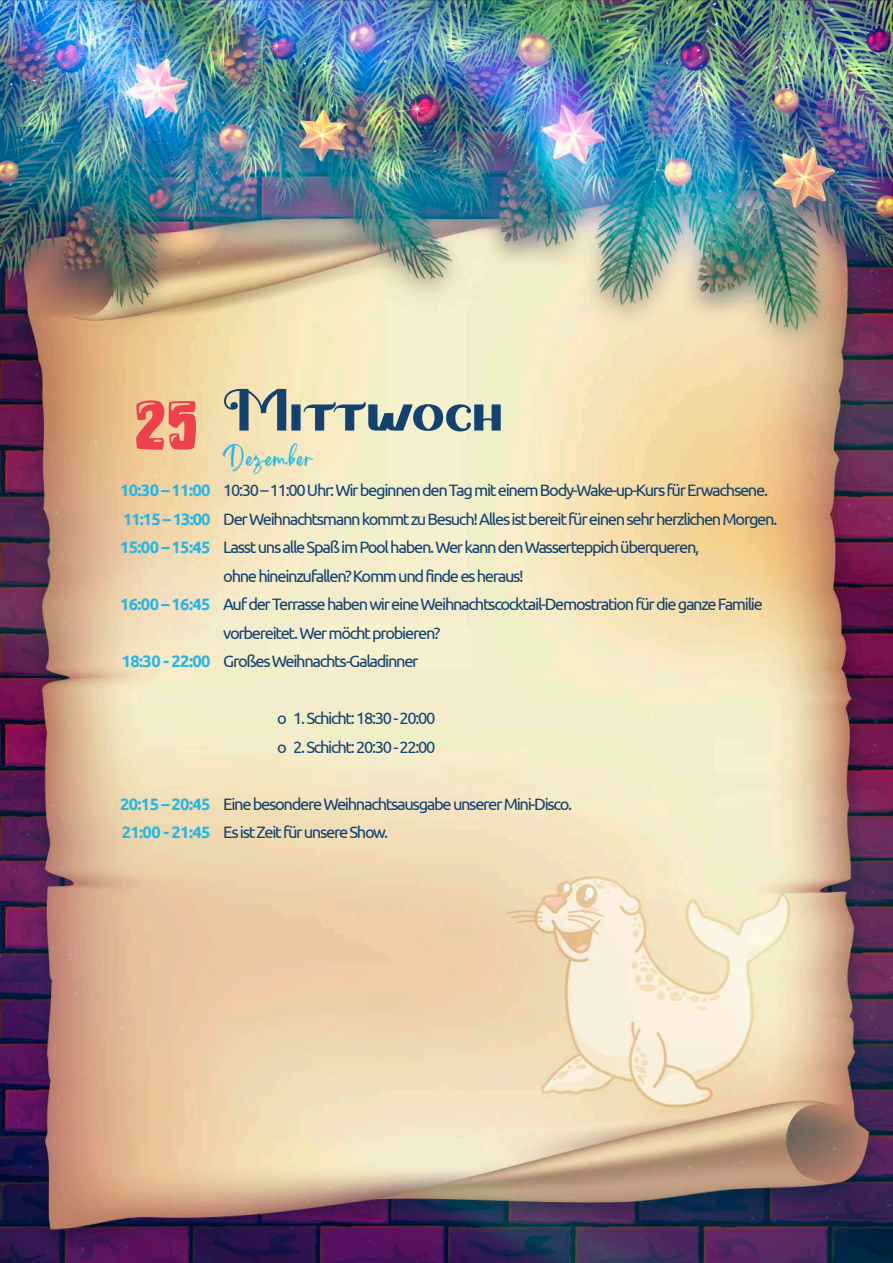
<style>
.page{position:relative;width:893px;height:1263px;background:#fff}
.page>*{position:absolute;margin:0;border:0;box-sizing:border-box;transform-origin:0 0}
.t1{font:66px "Love Fairy";color:#124270}
.t2{font:66px "Youtube Star";color:#ee414d}
.t3{font:18px "Brightwall Personal Use";letter-spacing:.06em;color:#26b6e6}
.t4{font:16.5px/28.5px "Ubuntu";letter-spacing:-.08em;color:#124270}
.t5{font:700 16.5px/28.5px "Ubuntu";letter-spacing:-.04em;color:#26b6e6;text-align:justify}
</style>
<div class="page">
<img style="left:0;top:0;width:893px;height:1263px">
<h1 class="t2" style="left:135px;top:386px;width:65px">25</h1>
<p class="t5" style="left:120px;top:476px;width:92px">10:30 – 11:00<br>11:15 – 13:00<br>15:00 – 15:45</p>
<p class="t5" style="left:120px;top:590px;width:92px">16:00 – 16:45</p>
<p class="t5" style="left:122px;top:647px;width:90px">18:30 - 22:00</p>
<h1 class="t1" style="left:223px;top:369px;width:281px">Mittwoch</h1>
<p class="t3" style="left:223px;top:452px;width:91px">Dezember</p>
<p class="t4" style="left:223px;top:476px;width:556px">10:30 – 11:00 Uhr: Wir beginnen den Tag mit einem Body-Wake-up-Kurs für Erwachsene.<br>Der Weihnachtsmann kommt zu Besuch! Alles ist bereit für einen sehr herzlichen Morgen.<br>Lasst uns alle Spaß im Pool haben. Wer kann den Wasserteppich überqueren,<br>ohne hineinzufallen? Komm und finde es heraus!<br>Auf der Terrasse haben wir eine Weihnachtscocktail-Demostration für die ganze Familie vorbereitet. Wer möcht probieren?<br>Großes Weihnachts-Galadinner</p>
<p class="t4" style="left:277px;top:704px;width:160px">o 1. Schicht: 18:30 - 20:00 o 2. Schicht: 20:30 - 22:00</p>
<p class="t5" style="left:120px;top:789px;width:92px">20:15 – 20:45<br>21:00 - 21:45</p>
<p class="t4" style="left:223px;top:789px;width:350px">Eine besondere Weihnachtsausgabe unserer Mini-Disco.<br>Es ist Zeit für unsere Show.</p>
</div>
